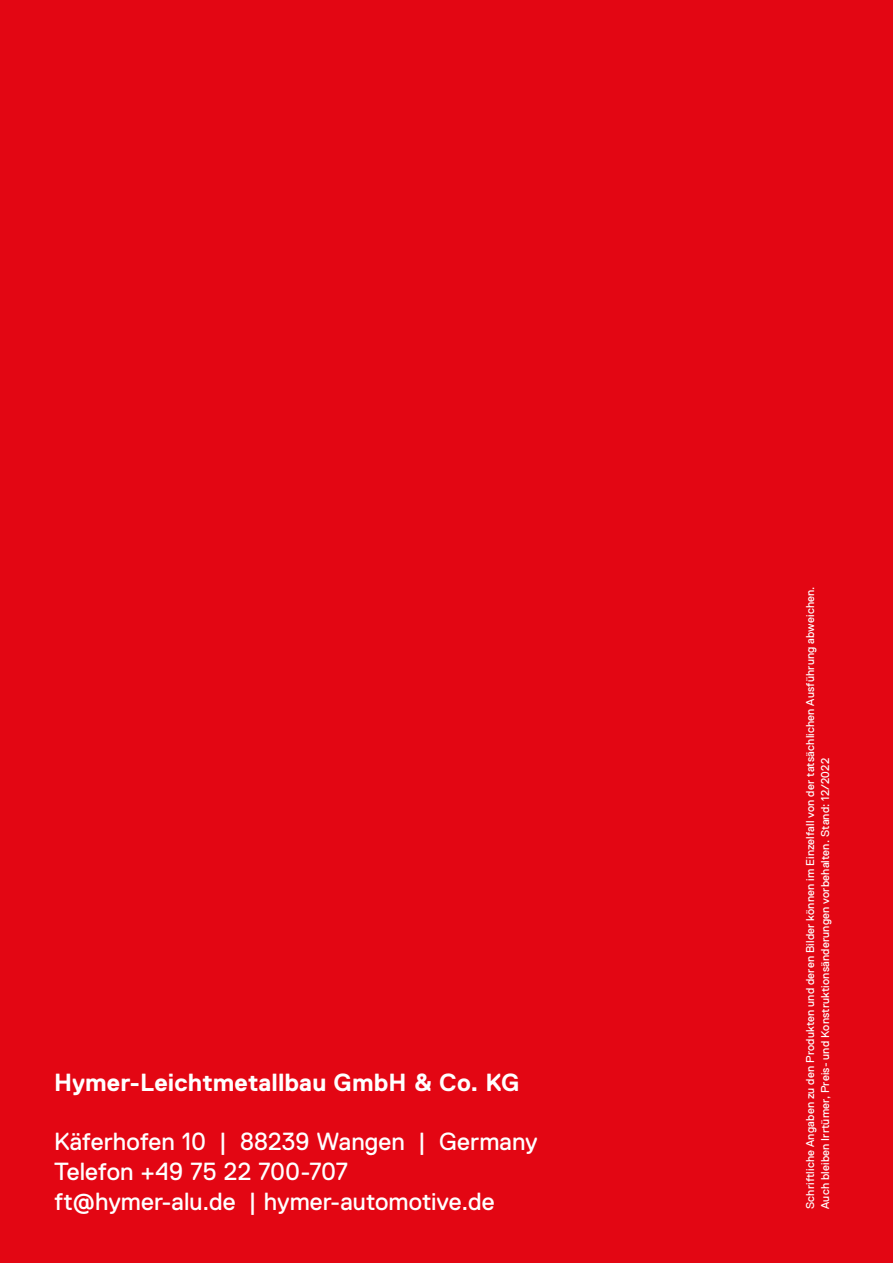
<style>
.page{position:relative;width:893px;height:1263px;background:#e30613}
.page>*{position:absolute;margin:0;border:0;box-sizing:border-box;transform-origin:0 0}
.t1{font:24.75px/29.7px "Replica Pro";letter-spacing:.005em;color:#fff}
.t2{font:700 24.75px "Replica Pro";letter-spacing:.005em;color:#fff}
.t3{font:11.4px/15px "Replica Pro";letter-spacing:.01em;color:#fff}
</style>
<div class="page">
<h1 class="t2" style="left:54px;top:1068px;width:467px">Hymer-Leichtmetallbau GmbH &amp; Co. KG</h1>
<h1 class="t1" style="left:54px;top:1127px;width:485px">Käferhofen 10 | 88239 Wangen | Germany<br>Telefon +49 75 22 700-707<br>ft@hymer-alu.de | hymer-automotive.de</h1>
<p class="t3" style="left:803px;top:1209px;width:624px;rotate:-90deg">Schriftliche Angaben zu den Produkten und deren Bilder können im Einzelfall von der tatsächlichen Ausführung abweichen.<br>Auch bleiben Irrtümer, Preis- und Konstruktionsänderungen vorbehalten. Stand: 12/2022</p>
</div>
